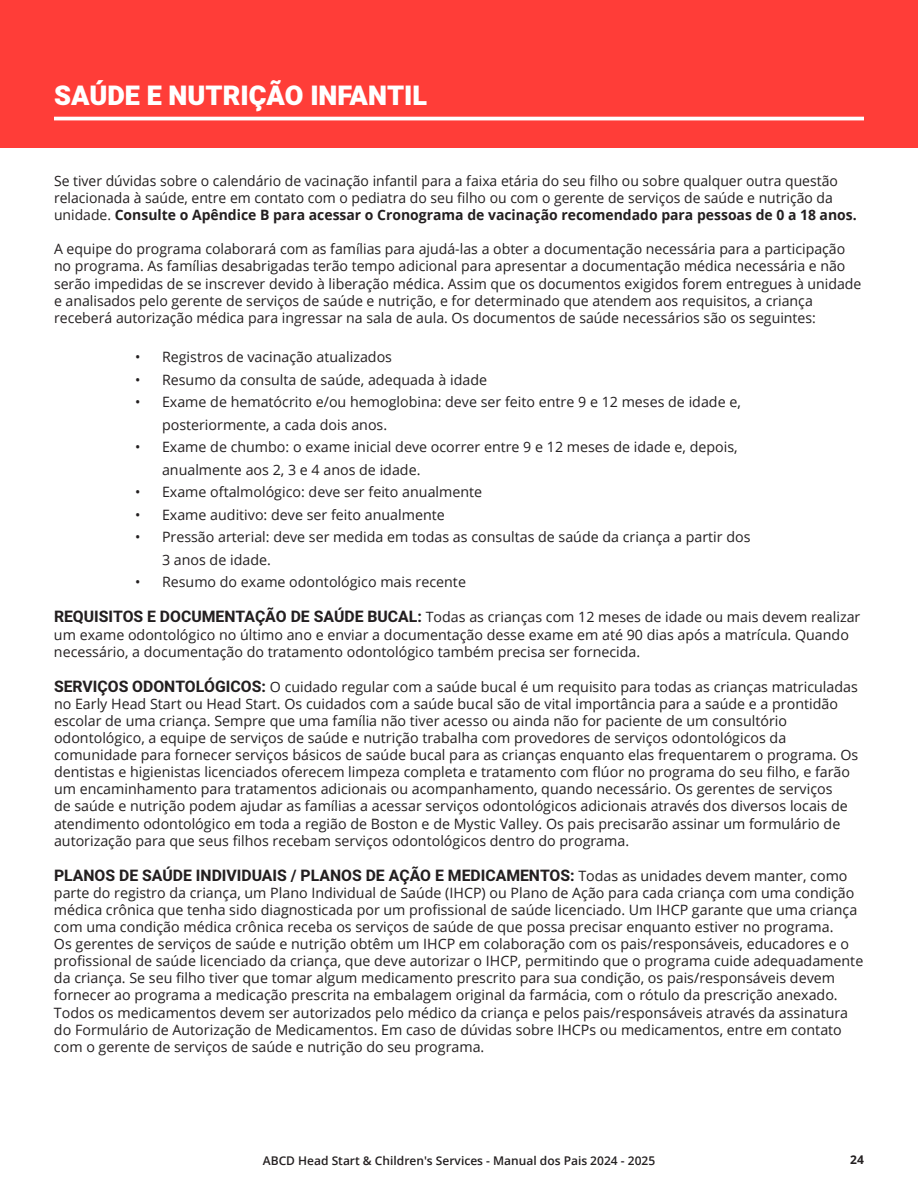
<style>
.page{position:relative;width:918px;height:1188px;background:#fff}
.page>*{position:absolute;margin:0;border:0;box-sizing:border-box;transform-origin:0 0}
.Not_TOC{font:900 27px "Heebo";color:#fff}
.t1{font:700 15.75px "Heebo";color:#231f20}
.t2{font:14.25px/17.1px "Open Sans";color:#231f20}
.t3{font:600 12px "Open Sans";color:#231f20}
.t4{font:700 12px "Open Sans";color:#231f20}
.s1{font-weight:700}
.s2{font-family:"Heebo";font-weight:700;font-size:15.75px}
.s3{font-family:"Open Sans";font-weight:400;font-size:14.25px}
</style>
<div class="page">
<div style="left:0;top:0;width:918px;height:147px;background:#ff3d38"></div>
<hr style="left:54px;top:117px;width:810px;height:3px;background:#fff">
<p class="Not_TOC" style="left:54px;top:77px;width:375px">SAÚDE E NUTRIÇÃO INFANTIL</p>
<p class="t2" style="left:54px;top:172px;width:804px">Se tiver dúvidas sobre o calendário de vacinação infantil para a faixa etária do seu filho ou sobre qualquer outra questão relacionada à saúde, entre em contato com o pediatra do seu filho ou com o gerente de serviços de saúde e nutrição da unidade. <span class="s1">Consulte o Apêndice B para acessar o Cronograma de vacinação recomendado para pessoas de 0 a 18 anos.</span></p>
<p class="t2" style="left:54px;top:240px;width:809px">A equipe do programa colaborará com as famílias para ajudá-las a obter a documentação necessária para a participação no programa. As famílias desabrigadas terão tempo adicional para apresentar a documentação médica necessária e não serão impedidas de se inscrever devido à liberação médica. Assim que os documentos exigidos forem entregues à unidade e analisados pelo gerente de serviços de saúde e nutrição, e for determinado que atendem aos requisitos, a criança receberá autorização médica para ingressar na sala de aula. Os documentos de saúde necessários são os seguintes:</p>
<p class="t2" style="left:135px;top:348px;width:259px">• Registros de vacinação atualizados</p>
<p class="t2" style="left:135px;top:371px;width:354px">• Resumo da consulta de saúde, adequada à idade</p>
<p class="t2" style="left:162px;top:391px;width:580px;line-height:22.5px;text-indent:-27px">• Exame de hematócrito e/ou hemoglobina: deve ser feito entre 9 e 12 meses de idade e, posteriormente, a cada dois anos.</p>
<p class="t2" style="left:162px;top:436px;width:577px;line-height:22.5px;text-indent:-27px">• Exame de chumbo: o exame inicial deve ocorrer entre 9 e 12 meses de idade e, depois, anualmente aos 2, 3 e 4 anos de idade.</p>
<p class="t2" style="left:135px;top:483px;width:349px">• Exame oftalmológico: deve ser feito anualmente</p>
<p class="t2" style="left:135px;top:506px;width:311px">• Exame auditivo: deve ser feito anualmente</p>
<p class="t2" style="left:162px;top:526px;width:590px;line-height:22.5px;text-indent:-27px">• Pressão arterial: deve ser medida em todas as consultas de saúde da criança a partir dos<br>3 anos de idade.</p>
<p class="t2" style="left:135px;top:573px;width:332px">• Resumo do exame odontológico mais recente</p>
<p class="t2" style="left:54px;top:608px;width:808px"><span class="s2">REQUISITOS E DOCUMENTAÇÃO DE SAÚDE BUCAL:</span> Todas as crianças com 12 meses de idade ou mais devem realizar um exame odontológico no último ano e enviar a documentação desse exame em até 90 dias após a matrícula. Quando necessário, a documentação do tratamento odontológico também precisa ser fornecida.</p>
<p class="t2" style="left:54px;top:678px;width:806px"><span class="s2">SERVIÇOS ODONTOLÓGICOS:</span> O cuidado regular com a saúde bucal é um requisito para todas as crianças matriculadas no Early Head Start ou Head Start. Os cuidados com a saúde bucal são de vital importância para a saúde e a prontidão escolar de uma criança. Sempre que uma família não tiver acesso ou ainda não for paciente de um consultório odontológico, a equipe de serviços de saúde e nutrição trabalha com provedores de serviços odontológicos da comunidade para fornecer serviços básicos de saúde bucal para as crianças enquanto elas frequentarem o programa. Os dentistas e higienistas licenciados oferecem limpeza completa e tratamento com flúor no programa do seu filho, e farão um encaminhamento para tratamentos adicionais ou acompanhamento, quando necessário. Os gerentes de serviços<br>de saúde e nutrição podem ajudar as famílias a acessar serviços odontológicos adicionais através dos diversos locais de atendimento odontológico em toda a região de Boston e de Mystic Valley. Os pais precisarão assinar um formulário de autorização para que seus filhos recebam serviços odontológicos dentro do programa.</p>
<p class="t1" style="left:54px;top:864px;width:795px">PLANOS DE SAÚDE INDIVIDUAIS / PLANOS DE AÇÃO E MEDICAMENTOS: <span class="s3">Todas as unidades devem manter, como</span></p>
<p class="t2" style="left:54px;top:884px;width:811px">parte do registro da criança, um Plano Individual de Saúde (IHCP) ou Plano de Ação para cada criança com uma condição médica crônica que tenha sido diagnosticada por um profissional de saúde licenciado. Um IHCP garante que uma criança com uma condição médica crônica receba os serviços de saúde de que possa precisar enquanto estiver no programa.<br>Os gerentes de serviços de saúde e nutrição obtêm um IHCP em colaboração com os pais/responsáveis, educadores e o profissional de saúde licenciado da criança, que deve autorizar o IHCP, permitindo que o programa cuide adequadamente da criança. Se seu filho tiver que tomar algum medicamento prescrito para sua condição, os pais/responsáveis devem fornecer ao programa a medicação prescrita na embalagem original da farmácia, com o rótulo da prescrição anexado.<br>Todos os medicamentos devem ser autorizados pelo médico da criança e pelos pais/responsáveis através da assinatura do Formulário de Autorização de Medicamentos. Em caso de dúvidas sobre IHCPs ou medicamentos, entre em contato com o gerente de serviços de saúde e nutrição do seu programa.</p>
<p class="t3" style="left:263px;top:1152px;width:394px">ABCD Head Start &amp; Children's Services - Manual dos Pais 2024 - 2025</p>
<p class="t4" style="left:850px;top:1151px;width:15px">24</p>
</div>
